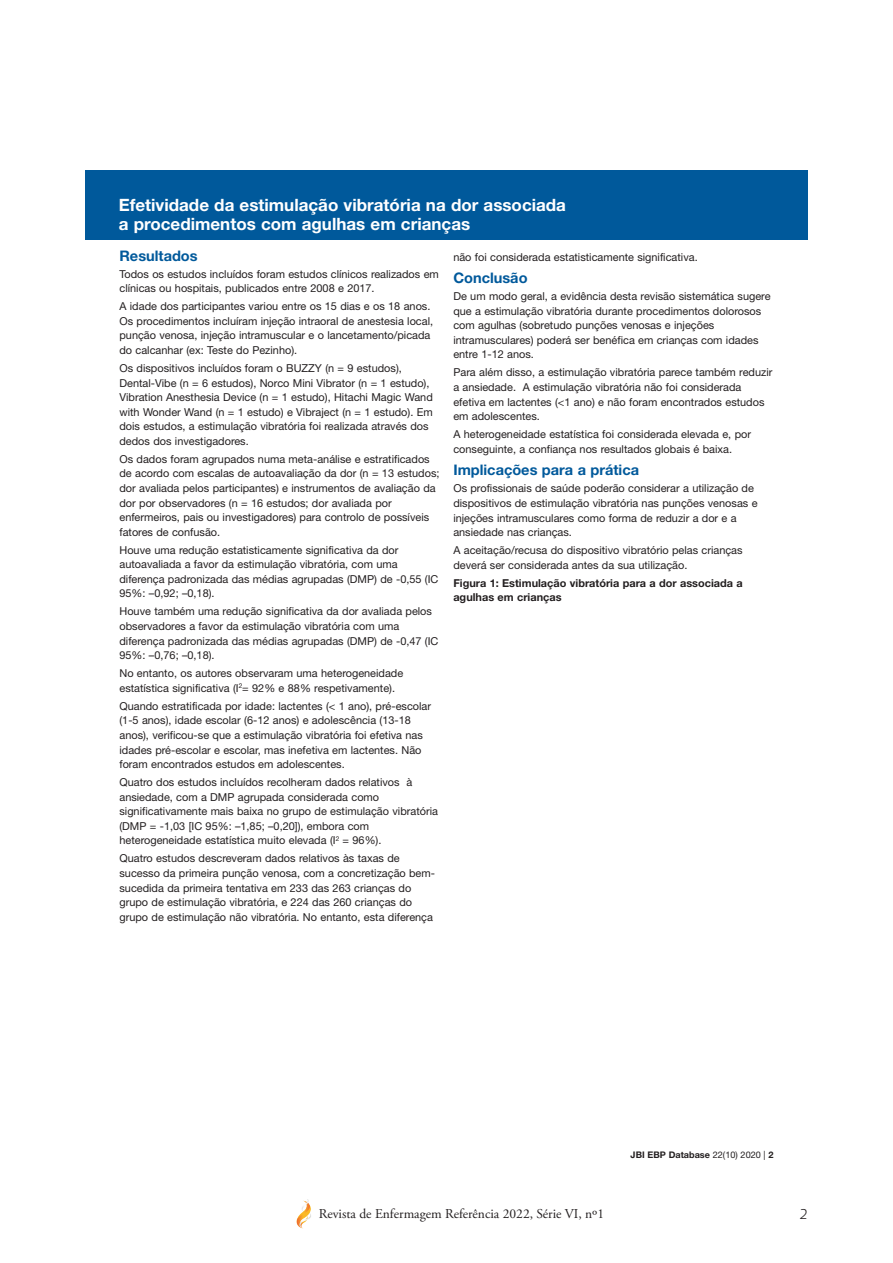
<style>
.page{position:relative;width:893px;height:1263px;background:#fff}
.page>*{position:absolute;margin:0;border:0;box-sizing:border-box;transform-origin:0 0}
.t1{font:700 16.95px/18.1px "Helvetica Neue LT Std";color:#fff}
.t2{font:italic 300 15px "Sanuk";color:#231f20}
.t3{font:700 14.55px "Helvetica Neue LT Std";color:#00599b}
.t4{font:13.5px "Adobe Garamond Pro";color:#231f20}
.t5{font:10.95px/14.5px "Helvetica Neue LT Std";color:#231f20}
.t6{font:700 10.95px/14.5px "Helvetica Neue LT Std";color:#231f20}
.t7{font:700 9.15px "Helvetica Neue LT Std";color:#231f20}
.s1{font-weight:400}
</style>
<div class="page">
<img style="left:296px;top:1199px;width:15px;height:29px">
<div style="left:85px;top:170px;width:723px;height:70px;background:#00599b"></div>
<h1 class="t1" style="left:119px;top:196px;width:449px">Efetividade da estimulação vibratória na dor associada a procedimentos com agulhas em crianças</h1>
<h3 class="t3" style="left:119px;top:246px;width:80px">Resultados</h3>
<p class="t5" style="left:119px;top:266px;width:321px">Todos os estudos incluídos foram estudos clínicos realizados em clínicas ou hospitais, publicados entre 2008 e 2017.</p>
<p class="t5" style="left:119px;top:299px;width:315px">A idade dos participantes variou entre os 15 dias e os 18 anos.<br>Os procedimentos incluíram injeção intraoral de anestesia local, punção venosa, injeção intramuscular e o lancetamento/picada do calcanhar (ex: Teste do Pezinho).</p>
<p class="t5" style="left:119px;top:361px;width:315px">Os dispositivos incluídos foram o BUZZY (n = 9 estudos), Dental-Vibe (n = 6 estudos), Norco Mini Vibrator (n = 1 estudo), Vibration Anesthesia Device (n = 1 estudo), Hitachi Magic Wand with Wonder Wand (n = 1 estudo) e Vibraject (n = 1 estudo). Em dois estudos, a estimulação vibratória foi realizada através dos dedos dos investigadores.</p>
<p class="t5" style="left:119px;top:451px;width:322px">Os dados foram agrupados numa meta-análise e estratificados de acordo com escalas de autoavaliação da dor (n = 13 estudos; dor avaliada pelos participantes) e instrumentos de avaliação da dor por observadores (n = 16 estudos; dor avaliada por enfermeiros, pais ou investigadores) para controlo de possíveis fatores de confusão.</p>
<p class="t5" style="left:119px;top:542px;width:321px">Houve uma redução estatisticamente significativa da dor autoavaliada a favor da estimulação vibratória, com uma diferença padronizada das médias agrupadas (DMP) de -0,55 (IC 95%: –0,92; –0,18).</p>
<p class="t5" style="left:119px;top:604px;width:321px">Houve também uma redução significativa da dor avaliada pelos observadores a favor da estimulação vibratória com uma diferença padronizada das médias agrupadas (DMP) de -0,47 (IC 95%: –0,76; –0,18).</p>
<p class="t5" style="left:119px;top:666px;width:285px">No entanto, os autores observaram uma heterogeneidade estatística significativa (I<sup>2</sup>= 92% e 88% respetivamente).</p>
<p class="t5" style="left:119px;top:698px;width:313px">Quando estratificada por idade: lactentes (&lt; 1 ano), pré-escolar (1-5 anos), idade escolar (6-12 anos) e adolescência (13-18 anos), verificou-se que a estimulação vibratória foi efetiva nas idades pré-escolar e escolar, mas inefetiva em lactentes. Não foram encontrados estudos em adolescentes.</p>
<p class="t5" style="left:119px;top:775px;width:320px">Quatro dos estudos incluídos recolheram dados relativos à ansiedade, com a DMP agrupada considerada como significativamente mais baixa no grupo de estimulação vibratória (DMP = -1,03 [IC 95%: –1,85; –0,20]), embora com heterogeneidade estatística muito elevada (I<sup>2</sup> = 96%).</p>
<p class="t5" style="left:119px;top:851px;width:317px">Quatro estudos descreveram dados relativos às taxas de sucesso da primeira punção venosa, com a concretização bem&shy;sucedida da primeira tentativa em 233 das 263 crianças do grupo de estimulação vibratória, e 224 das 260 crianças do grupo de estimulação não vibratória. No entanto, esta diferença</p>
<p class="t5" style="left:453px;top:249px;width:246px">não foi considerada estatisticamente significativa.</p>
<h3 class="t3" style="left:453px;top:269px;width:76px">Conclusão</h3>
<p class="t5" style="left:453px;top:289px;width:319px">De um modo geral, a evidência desta revisão sistemática sugere que a estimulação vibratória durante procedimentos dolorosos com agulhas (sobretudo punções venosas e injeções intramusculares) poderá ser benéfica em crianças com idades entre 1-12 anos.</p>
<p class="t5" style="left:453px;top:365px;width:321px">Para além disso, a estimulação vibratória parece também reduzir a ansiedade. A estimulação vibratória não foi considerada efetiva em lactentes (&lt;1 ano) e não foram encontrados estudos em adolescentes.</p>
<p class="t5" style="left:453px;top:427px;width:299px">A heterogeneidade estatística foi considerada elevada e, por conseguinte, a confiança nos resultados globais é baixa.</p>
<h3 class="t3" style="left:453px;top:461px;width:187px">Implicações para a prática</h3>
<p class="t5" style="left:453px;top:481px;width:306px">Os profissionais de saúde poderão considerar a utilização de dispositivos de estimulação vibratória nas punções venosas e injeções intramusculares como forma de reduzir a dor e a ansiedade nas crianças.</p>
<p class="t5" style="left:453px;top:543px;width:291px">A aceitação/recusa do dispositivo vibratório pelas crianças deverá ser considerada antes da sua utilização.</p>
<p class="t6" style="left:453px;top:575px;width:291px">Figura 1: Estimulação vibratória para a dor associada a agulhas em crianças</p>
<p class="t7" style="left:631px;top:1148px;width:144px">JBI EBP Database <span class="s1">22(10) 2020 |</span> 2</p>
<p class="t4" style="left:319px;top:1206px;width:287px">Revista de Enfermagem Referência 2022, Série VI, nº1</p>
<h2 class="t2" style="left:800px;top:1204px;width:10px">2</h2>
</div>
